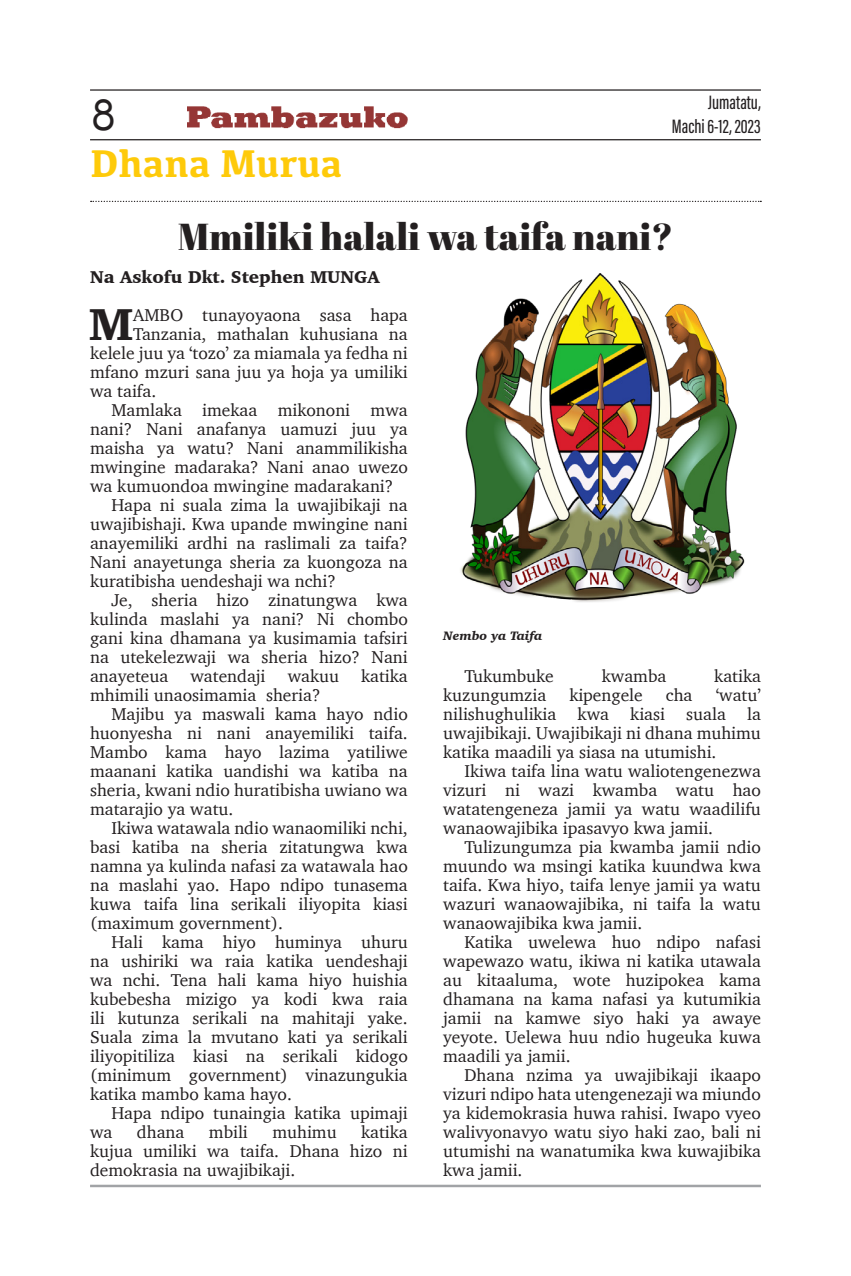
<style>
.page{position:relative;width:851px;height:1276px;background:#fff}
.page>*{position:absolute;margin:0;border:0;box-sizing:border-box;transform-origin:0 0}
.t1{font:900 45.75px "Charter";color:#231f20}
.t2{font:45px "American Typewriter";color:#231f20;scale:.84 1}
.t3{font:700 40px "Kefa";color:#feca0a}
.t4{font:37.5px "Abril Fatface";color:#231f20}
.t5{font:20px/24px "Acumin Variable Concept";color:#231f20;text-align:right}
.t6{font:17.5px/19px "Charter";color:#231f20;text-align:justify}
.t7{font:900 17.5px "Charter";color:#231f20}
.t8{font:italic 900 12.5px "Charter";color:#231f20}
</style>
<div class="page">
<hr style="left:90px;top:89px;width:670px;height:2px;background:#231f20">
<hr style="left:90px;top:139px;width:670px;height:1px;background:#231f20">
<hr style="left:90px;top:1184px;width:670px;height:3px;background:#a1a3a6">
<svg style="left:91px;top:201px;width:670px;height:1px"></svg>
<img style="left:187px;top:106px;width:220px;height:23px">
<img style="left:460px;top:273px;width:285px;height:329px">
<h2 class="t2" style="left:92px;top:81px;width:30px">8</h2>
<p class="t5" style="left:671px;top:89px;width:90px">Jumatatu,<br>Machi 6-12, 2023</p>
<p class="t3" style="left:90px;top:136px;width:254px">Dhana Murua</p>
<p class="t4" style="left:178px;top:211px;width:496px">Mmiliki halali wa taifa nani?</p>
<p class="t7" style="left:90px;top:266px;width:291px">Na Askofu Dkt. Stephen MUNGA</p>
<p class="t1" style="left:89px;top:296px;width:46px">M</p>
<p class="t6" style="left:133px;top:305px;width:276px">AMBO tunayoyaona sasa hapa</p>
<p class="t6" style="left:133px;top:324px;width:276px">Tanzania, mathalan kuhusiana na</p>
<p class="t6" style="left:90px;top:343px;width:319px">kelele juu ya ‘tozo’ za miamala ya fedha ni</p>
<p class="t6" style="left:90px;top:362px;width:319px">mfano mzuri sana juu ya hoja ya umiliki</p>
<p class="t6" style="left:90px;top:381px;width:68px">wa taifa.</p>
<p class="t6" style="left:90px;top:400px;width:319px;text-indent:21px">Mamlaka imekaa mikononi mwa nani? Nani anafanya uamuzi juu ya maisha ya watu? Nani anammilikisha mwingine madaraka? Nani anao uwezo wa kumuondoa mwingine madarakani?</p>
<p class="t6" style="left:90px;top:495px;width:319px;text-indent:21px">Hapa ni suala zima la uwajibikaji na uwajibishaji. Kwa upande mwingine nani anayemiliki ardhi na raslimali za taifa?<br>Nani anayetunga sheria za kuongoza na kuratibisha uendeshaji wa nchi?</p>
<p class="t6" style="left:90px;top:590px;width:319px;text-indent:21px">Je, sheria hizo zinatungwa kwa kulinda maslahi ya nani? Ni chombo gani kina dhamana ya kusimamia tafsiri na utekelezwaji wa sheria hizo? Nani anayeteua</p>
<p class="t8" style="left:443px;top:627px;width:100px">Nembo ya Taifa</p>
<p class="t6" style="left:464px;top:666px;width:91px">Tukumbuke</p>
<p class="t6" style="left:601px;top:666px;width:66px">kwamba</p>
<p class="t6" style="left:714px;top:666px;width:48px">katika</p>
<p class="t6" style="left:443px;top:685px;width:104px">kuzungumzia</p>
<p class="t6" style="left:569px;top:685px;width:75px">kipengele</p>
<p class="t6" style="left:665px;top:685px;width:28px">cha</p>
<p class="t6" style="left:190px;top:666px;width:77px">watendaji</p>
<p class="t6" style="left:287px;top:666px;width:53px">wakuu</p>
<p class="t6" style="left:361px;top:666px;width:48px">katika</p>
<p class="t6" style="left:90px;top:685px;width:232px">mhimili unaosimamia sheria?</p>
<p class="t6" style="left:90px;top:704px;width:319px;text-indent:21px">Majibu ya maswali kama hayo ndio huonyesha ni nani anayemiliki taifa.<br>Mambo kama hayo lazima yatiliwe maanani katika uandishi wa katiba na sheria, kwani ndio huratibisha uwiano wa matarajio ya watu.</p>
<p class="t6" style="left:90px;top:818px;width:319px;text-indent:21px">Ikiwa watawala ndio wanaomiliki nchi, basi katiba na sheria zitatungwa kwa namna ya kulinda nafasi za watawala hao na maslahi yao. Hapo ndipo tunasema kuwa taifa lina serikali iliyopita kiasi (maximum government).</p>
<p class="t6" style="left:90px;top:932px;width:319px;text-indent:21px">Hali kama hiyo huminya uhuru na ushiriki wa raia katika uendeshaji wa nchi. Tena hali kama hiyo huishia kubebesha mizigo ya kodi kwa raia ili kutunza serikali na mahitaji yake.<br>Suala zima la mvutano kati ya serikali iliyopitiliza kiasi na serikali kidogo (minimum government) vinazungukia katika mambo kama hayo.</p>
<p class="t6" style="left:90px;top:1103px;width:319px;text-indent:21px">Hapa ndipo tunaingia katika upimaji wa</p>
<p class="t6" style="left:443px;top:685px;width:319px;text-indent:272px">‘watu’ nilishughulikia kwa kiasi suala la uwajibikaji. Uwajibikaji ni dhana muhimu katika maadili ya siasa na utumishi.</p>
<p class="t6" style="left:443px;top:761px;width:319px;text-indent:21px">Ikiwa taifa lina watu waliotengenezwa vizuri ni wazi kwamba watu hao watatengeneza jamii ya watu waadilifu wanaowajibika ipasavyo kwa jamii.</p>
<p class="t6" style="left:443px;top:837px;width:319px;text-indent:21px">Tulizungumza pia kwamba jamii ndio muundo wa msingi katika kuundwa kwa taifa. Kwa hiyo, taifa lenye jamii ya watu wazuri wanaowajibika, ni taifa la watu wanaowajibika kwa jamii.</p>
<p class="t6" style="left:443px;top:932px;width:319px;text-indent:21px">Katika uwelewa huo ndipo nafasi wapewazo watu, ikiwa ni katika utawala au kitaaluma, wote huzipokea kama dhamana na kama nafasi ya kutumikia jamii na kamwe siyo haki ya awaye yeyote. Uelewa huu ndio hugeuka kuwa maadili ya jamii.</p>
<p class="t6" style="left:443px;top:1065px;width:319px;text-indent:21px">Dhana nzima ya uwajibikaji ikaapo vizuri ndipo hata utengenezaji wa miundo ya kidemokrasia huwa rahisi. Iwapo vyeo walivyonavyo watu siyo haki zao, bali ni utumishi na wanatumika kwa kuwajibika kwa jamii.</p>
<p class="t6" style="left:90px;top:1122px;width:319px;text-indent:271px">katika kujua umiliki wa taifa. Dhana hizo ni demokrasia na uwajibikaji.</p>
<p class="t6" style="left:137px;top:1122px;width:49px">dhana</p>
<p class="t6" style="left:209px;top:1122px;width:40px">mbili</p>
<p class="t6" style="left:272px;top:1122px;width:66px">muhimu</p>
</div>
